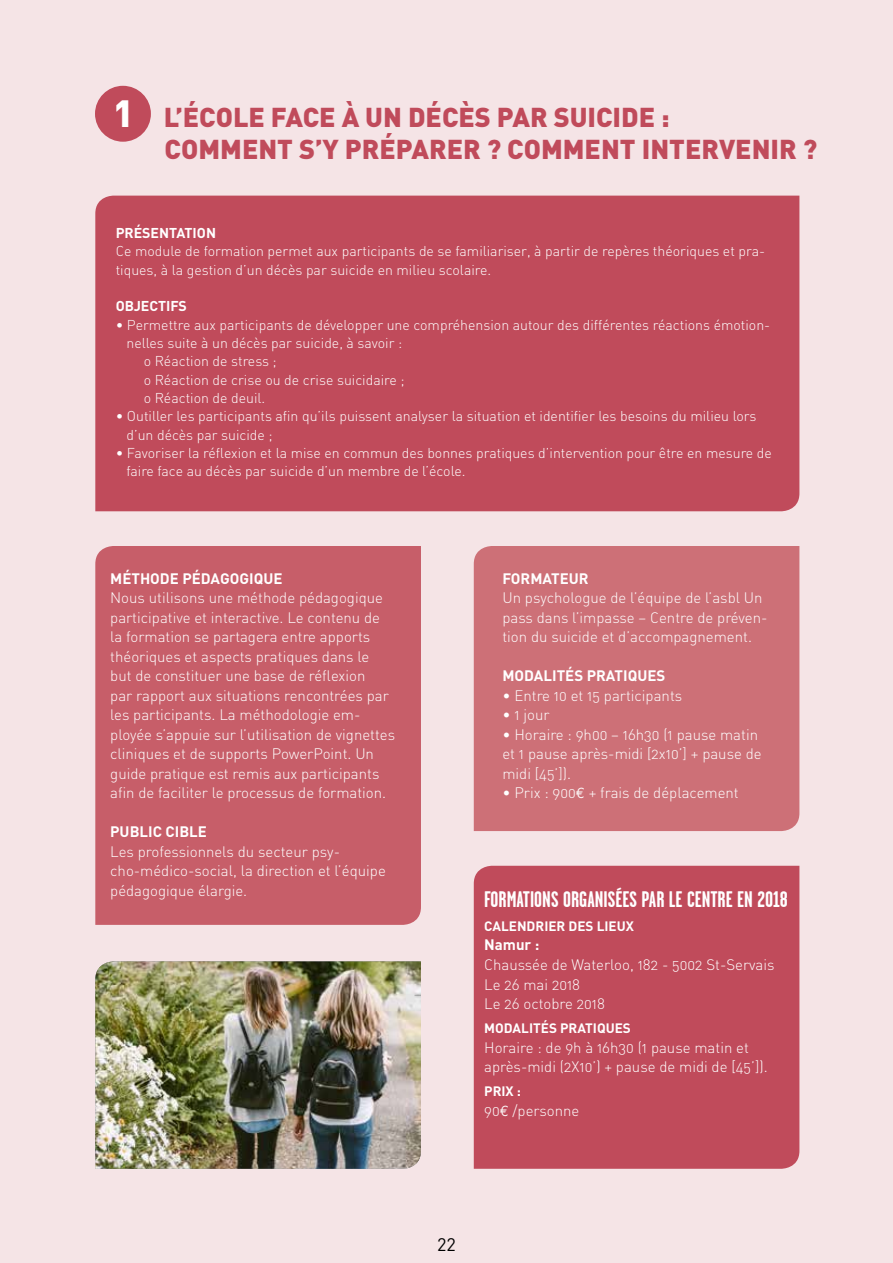
<style>
.page{position:relative;width:893px;height:1263px;background:#f5e4e6}
.page>*{position:absolute;margin:0;border:0;box-sizing:border-box;transform-origin:0 0}
.t1{font:900 27px/32.4px "DIN";color:#c04b5b}
.t2{font:700 22.5px "Garage Gothic";color:#fff}
.t3{font:18px "DIN";color:#000}
.t4{font:15px/19.5px "DIN Light Alternate";color:#fff}
.t5{font:700 15px "DIN";color:#fff}
.t6{font:14.1px/18.3px "DIN Light Alternate";color:#fff}
.t7{font:700 14.1px "DIN";color:#fff}
.t8{font:700 13.5px "DIN";color:#fff}
.s1{font-size:37.5px;color:#fff}
.s2{font-family:"Euro Mono"}
</style>
<div class="page">
<div style="left:95px;top:196px;width:704px;height:315px;background:#c04b5b"></div>
<div style="left:95px;top:546px;width:326px;height:379px;background:#c75e69"></div>
<div style="left:474px;top:546px;width:325px;height:285px;background:#cd7077"></div>
<div style="left:474px;top:866px;width:325px;height:303px;background:#c04b5b"></div>
<div style="left:95px;top:86px;width:56px;height:56px;background:#c04b5b;border-radius:50%"></div>
<img style="left:95px;top:961px;width:326px;height:208px">
<h1 class="t1" style="left:165px;top:100px;width:654px;text-indent:-52px"><span class="s1">1</span> L’ÉCOLE FACE À UN DÉCÈS PAR SUICIDE :<br>COMMENT S’Y PRÉPARER ? COMMENT INTERVENIR ?</h1>
<p class="t7" style="left:116px;top:224px;width:102px">PRÉSENTATION</p>
<p class="t6" style="left:116px;top:242px;width:651px">Ce module de formation permet aux participants de se familiariser, à partir de repères théoriques et pra&shy;tiques, à la gestion d’un décès par suicide en milieu scolaire.</p>
<p class="t7" style="left:116px;top:297px;width:73px">OBJECTIFS</p>
<p class="t6" style="left:116px;top:315px;width:656px">• Permettre aux participants de développer une compréhension autour des différentes réactions émotion-</p>
<p class="t6" style="left:126px;top:334px;width:277px">nelles suite à un décès par suicide, à savoir :</p>
<p class="t6" style="left:144px;top:352px;width:135px">o Réaction de stress ;</p>
<p class="t6" style="left:144px;top:370px;width:262px">o Réaction de crise ou de crise suicidaire ;</p>
<p class="t6" style="left:144px;top:389px;width:123px">o Réaction de deuil.</p>
<p class="t6" style="left:126px;top:407px;width:631px;text-indent:-11px">• Outiller les participants afin qu’ils puissent analyser la situation et identifier les besoins du milieu lors d’un décès par suicide ;</p>
<p class="t6" style="left:126px;top:444px;width:647px;text-indent:-11px">• Favoriser la réflexion et la mise en commun des bonnes pratiques d’intervention pour être en mesure de faire face au décès par suicide d’un membre de l’école.</p>
<p class="t5" style="left:110px;top:569px;width:174px">MÉTHODE PÉDAGOGIQUE</p>
<p class="t4" style="left:110px;top:588px;width:286px">Nous utilisons une méthode pédagogique participative et interactive. Le contenu de la formation se partagera entre apports théoriques et aspects pratiques dans le<br>but de constituer une base de réflexion<br>par rapport aux situations rencontrées par les participants. La méthodologie em&shy;ployée s’appuie sur l’utilisation de vignettes cliniques et de supports PowerPoint. Un guide pratique est remis aux participants afin de faciliter le processus de formation.</p>
<p class="t5" style="left:110px;top:822px;width:98px">PUBLIC CIBLE</p>
<p class="t4" style="left:110px;top:842px;width:277px">Les professionnels du secteur psy&shy;cho-médico-social, la direction et l’équipe pédagogique élargie.</p>
<p class="t5" style="left:502px;top:569px;width:88px">FORMATEUR</p>
<p class="t4" style="left:502px;top:588px;width:267px">Un psychologue de l’équipe de l’asbl Un pass dans l’impasse – Centre de préven&shy;tion du suicide et d’accompagnement.</p>
<p class="t5" style="left:502px;top:666px;width:164px">MODALITÉS PRATIQUES</p>
<p class="t4" style="left:502px;top:686px;width:181px">• Entre 10 et 15 participants</p>
<p class="t4" style="left:502px;top:705px;width:49px">• 1 jour</p>
<p class="t4" style="left:502px;top:725px;width:261px">• Horaire : 9h00 – 16h30 (1 pause matin et 1 pause après-midi [2x10’] + pause de midi [45’]).</p>
<p class="t4" style="left:502px;top:783px;width:238px">• Prix : 900<span class="s2">e</span> + frais de déplacement</p>
<h2 class="t2" style="left:484px;top:887px;width:305px">FORMATIONS ORGANISÉES PAR LE CENTRE EN 2018</h2>
<p class="t8" style="left:484px;top:917px;width:151px">CALENDRIER DES LIEUX</p>
<p class="t5" style="left:484px;top:935px;width:57px">Namur :</p>
<p class="t4" style="left:484px;top:955px;width:292px">Chaussée de Waterloo, 182 - 5002 St-Servais<br>Le 26 mai 2018<br>Le 26 octobre 2018</p>
<p class="t8" style="left:484px;top:1019px;width:148px">MODALITÉS PRATIQUES</p>
<p class="t4" style="left:484px;top:1037px;width:285px">Horaire : de 9h à 16h30 (1 pause matin et après-midi (2X10’) + pause de midi de [45’]).</p>
<p class="t8" style="left:484px;top:1082px;width:38px">PRIX :</p>
<p class="t4" style="left:484px;top:1100px;width:97px">90<span class="s2">e</span> /personne</p>
<p class="t3" style="left:437px;top:1233px;width:20px">22</p>
</div>
